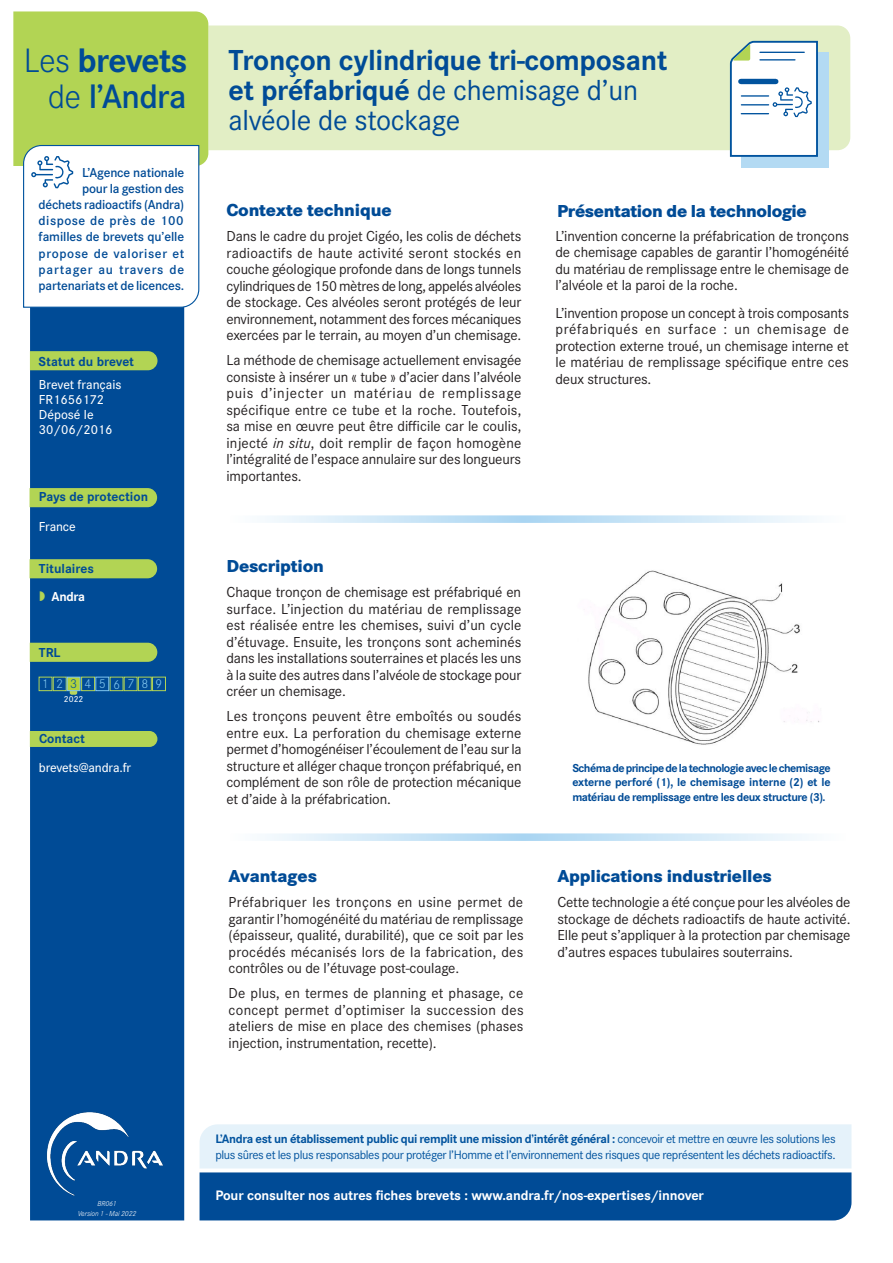
<style>
.page{position:relative;width:893px;height:1263px;background:#fff}
.page>*{position:absolute;margin:0;border:0;box-sizing:border-box;transform-origin:0 0}
.t1{font:700 35.1px/36.5px "Corporate S";letter-spacing:-.025em;color:#004b96;text-align:right}
.t2{font:700 30px/30px "Corporate S";letter-spacing:-.01em;color:#004b96}
.t3{font:800 18px "Corporate S";letter-spacing:-.01em;color:#004b96}
.t4{font:15px/16.5px "Corporate S";letter-spacing:-.01em;color:#231f20;text-align:justify}
.t5{font:700 14.25px "Corporate S";letter-spacing:-.01em;color:#fff}
.t6{font:600 13.5px/16.2px "Corporate S";letter-spacing:-.015em;color:#004b96;text-align:right}
.t7{font:500 13.5px/15px "Corporate S";color:#fff}
.t8{font:700 13.5px "Corporate S";color:#004b96}
.t9{font:700 13.5px "Corporate S";letter-spacing:-.025em;color:#fff}
.t10{font:300 13.35px "Corporate S";color:#80c5ed}
.t11{font:300 13.35px "Corporate S";color:#01539e}
.t12{font:12.75px/16.5px "Corporate S";letter-spacing:-.03em;color:#01539e}
.t13{font:700 12px/14.4px "Corporate S";letter-spacing:-.04em;color:#004b96;text-align:justify}
.t14{font:500 9px "Corporate S";color:#fff}
.t15{font:italic 300 7.5px "Corporate S";letter-spacing:-.01em;color:#fff}
.s1{font-weight:300}
.s2{font-weight:600}
.s3{font-weight:400}
.s4{font-style:italic}
.s5{font-weight:700}
</style>
<div class="page">
<div style="left:208px;top:26px;width:642px;height:124px;background:#e2eec5"></div>
<div style="left:30px;top:308px;width:154px;height:912px;background:#004b96"></div>
<div style="left:741px;top:52px;width:88px;height:116px;background:#b3daf3"></div>
<svg style="left:729px;top:40px;width:90px;height:117px;background:#dae6ed"></svg>
<svg style="left:13px;top:11px;width:195px;height:297px"></svg>
<img style="left:38px;top:1107px;width:133px;height:94px">
<svg style="left:265px;top:515px;width:544px;height:8px;background:#d1e8f7"></svg>
<svg style="left:265px;top:833px;width:544px;height:8px;background:#d1e8f7"></svg>
<div style="left:39px;top:677px;width:13px;height:14px;border:1px solid #b2d454"></div>
<div style="left:53px;top:677px;width:13px;height:14px;border:1px solid #b2d454"></div>
<div style="left:110px;top:677px;width:13px;height:14px;border:1px solid #b2d454"></div>
<div style="left:81px;top:677px;width:14px;height:14px;border:1px solid #b2d454"></div>
<div style="left:124px;top:677px;width:13px;height:14px;border:1px solid #b2d454"></div>
<div style="left:152px;top:677px;width:14px;height:14px;border:1px solid #b2d454"></div>
<svg style="left:70px;top:691px;width:7px;height:4px"></svg>
<svg style="left:200px;top:1124px;width:651px;height:96px;background:#749fc8"></svg>
<div style="left:30px;top:351px;width:127px;height:19px;background:#b2d454"></div>
<div style="left:30px;top:643px;width:127px;height:19px;background:#b2d454"></div>
<svg style="left:30px;top:488px;width:127px;height:19px;background:#aed155"></svg>
<div style="left:30px;top:731px;width:127px;height:16px;background:#b2d454"></div>
<svg style="left:30px;top:559px;width:127px;height:19px;background:#add055"></svg>
<div style="left:96px;top:677px;width:13px;height:14px;border:1px solid #80c5ed"></div>
<div style="left:138px;top:677px;width:13px;height:14px;border:1px solid #b2d454"></div>
<div style="left:67px;top:677px;width:13px;height:14px;background:#b2d23c"></div>
<div style="left:67px;top:677px;width:13px;height:14px;border:1px solid #80c5ed"></div>
<img style="left:588px;top:570px;width:232px;height:175px">
<svg style="left:40px;top:591px;width:5px;height:10px"></svg>
<h1 class="t1" style="left:24px;top:43px;width:165px"><span class="s1">Les</span> brevets <span class="s1">de</span> <span class="s2">l’Andra</span></h1>
<p class="t6" style="left:39px;top:164px;width:147px">L’Agence nationale<br>pour la gestion des déchets radioactifs (Andra) dispose de près de 100 familles de brevets qu’elle propose de valoriser et partager au travers de partenariats et de licences.</p>
<p class="t8" style="left:39px;top:354px;width:97px">Statut du brevet</p>
<p class="t7" style="left:39px;top:377px;width:84px">Brevet français<br>FR1656172<br>Déposé le<br>30/06/2016</p>
<p class="t8" style="left:39px;top:489px;width:111px">Pays de protection</p>
<p class="t7" style="left:39px;top:519px;width:38px">France</p>
<p class="t8" style="left:39px;top:561px;width:57px">Titulaires</p>
<p class="t9" style="left:52px;top:589px;width:35px">Andra</p>
<p class="t8" style="left:39px;top:644px;width:23px">TRL</p>
<p class="t11" style="left:70px;top:676px;width:8px">3</p>
<p class="t10" style="left:42px;top:676px;width:23px">1 2</p>
<p class="t10" style="left:85px;top:676px;width:8px">4</p>
<p class="t10" style="left:113px;top:676px;width:23px">6 7</p>
<p class="t10" style="left:156px;top:676px;width:8px">9</p>
<p class="t14" style="left:64px;top:694px;width:21px">2022</p>
<p class="t10" style="left:99px;top:676px;width:8px">5</p>
<p class="t10" style="left:141px;top:676px;width:8px">8</p>
<p class="t8" style="left:39px;top:731px;width:47px">Contact</p>
<p class="t7" style="left:39px;top:760px;width:94px">brevets@andra.fr</p>
<h2 class="t2" style="left:229px;top:46px;width:441px">Tronçon cylindrique tri-composant et préfabriqué <span class="s3">de chemisage d’un alvéole de stockage</span></h2>
<p class="t3" style="left:226px;top:199px;width:167px">Contexte technique</p>
<p class="t4" style="left:226px;top:228px;width:297px">Dans le cadre du projet Cigéo, les colis de déchets radioactifs de haute activité seront stockés en couche géologique profonde dans de longs tunnels cylindriques de 150 mètres de long, appelés alvéoles de stockage. Ces alvéoles seront protégés de leur environnement, notamment des forces mécaniques exercées par le terrain, au moyen d’un chemisage.</p>
<p class="t4" style="left:226px;top:352px;width:296px">La méthode de chemisage actuellement envisagée consiste à insérer un « tube » d’acier dans l’alvéole puis d’injecter un matériau de remplissage spécifique entre ce tube et la roche. Toutefois, sa mise en œuvre peut être difficile car le coulis, injecté <span class="s4">in situ</span>, doit remplir de façon homogène l’intégralité de l’espace annulaire sur des longueurs importantes.</p>
<p class="t3" style="left:226px;top:555px;width:99px">Description</p>
<p class="t4" style="left:226px;top:584px;width:297px">Chaque tronçon de chemisage est préfabriqué en surface. L’injection du matériau de remplissage est réalisée entre les chemises, suivi d’un cycle d’étuvage. Ensuite, les tronçons sont acheminés dans les installations souterraines et placés les uns à la suite des autres dans l’alvéole de stockage pour créer un chemisage.</p>
<p class="t4" style="left:226px;top:708px;width:297px">Les tronçons peuvent être emboîtés ou soudés entre eux. La perforation du chemisage externe permet d’homogénéiser l’écoulement de l’eau sur la structure et alléger chaque tronçon préfabriqué, en complément de son rôle de protection mécanique et d’aide à la préfabrication.</p>
<p class="t3" style="left:229px;top:865px;width:90px">Avantages</p>
<p class="t4" style="left:229px;top:894px;width:297px">Préfabriquer les tronçons en usine permet de garantir l’homogénéité du matériau de remplissage (épaisseur, qualité, durabilité), que ce soit par les procédés mécanisés lors de la fabrication, des contrôles ou de l’étuvage post-coulage.</p>
<p class="t4" style="left:229px;top:985px;width:297px">De plus, en termes de planning et phasage, ce concept permet d’optimiser la succession des ateliers de mise en place des chemises (phases injection, instrumentation, recette).</p>
<p class="t3" style="left:557px;top:200px;width:251px">Présentation de la technologie</p>
<p class="t4" style="left:555px;top:228px;width:295px">L’invention concerne la préfabrication de tronçons de chemisage capables de garantir l’homogénéité du matériau de remplissage entre le chemisage de l’alvéole et la paroi de la roche.</p>
<p class="t4" style="left:555px;top:304px;width:295px">L’invention propose un concept à trois composants préfabriqués en surface : un chemisage de protection externe troué, un chemisage interne et le matériau de remplissage spécifique entre ces deux structures.</p>
<p class="t13" style="left:572px;top:761px;width:260px">Schéma de principe de la technologie avec le chemisage externe perforé (1), le chemisage interne (2) et le matériau de remplissage entre les deux structure (3).</p>
<p class="t3" style="left:557px;top:865px;width:216px">Applications industrielles</p>
<p class="t4" style="left:557px;top:894px;width:294px">Cette technologie a été conçue pour les alvéoles de stockage de déchets radioactifs de haute activité.<br>Elle peut s’appliquer à la protection par chemisage d’autres espaces tubulaires souterrains.</p>
<p class="t15" style="left:97px;top:1200px;width:21px">BR061</p>
<p class="t15" style="left:78px;top:1209px;width:60px">Version 1 - Mai 2022</p>
<p class="t12" style="left:215px;top:1130px;width:622px"><span class="s5">L’Andra est un établissement public qui remplit une mission d’intérêt général :</span> concevoir et mettre en œuvre les solutions les plus sûres et les plus responsables pour protéger l’Homme et l’environnement des risques que représentent les déchets radioactifs.</p>
<p class="t5" style="left:215px;top:1187px;width:490px">Pour consulter nos autres fiches brevets : www.andra.fr/nos-expertises/innover</p>
</div>
